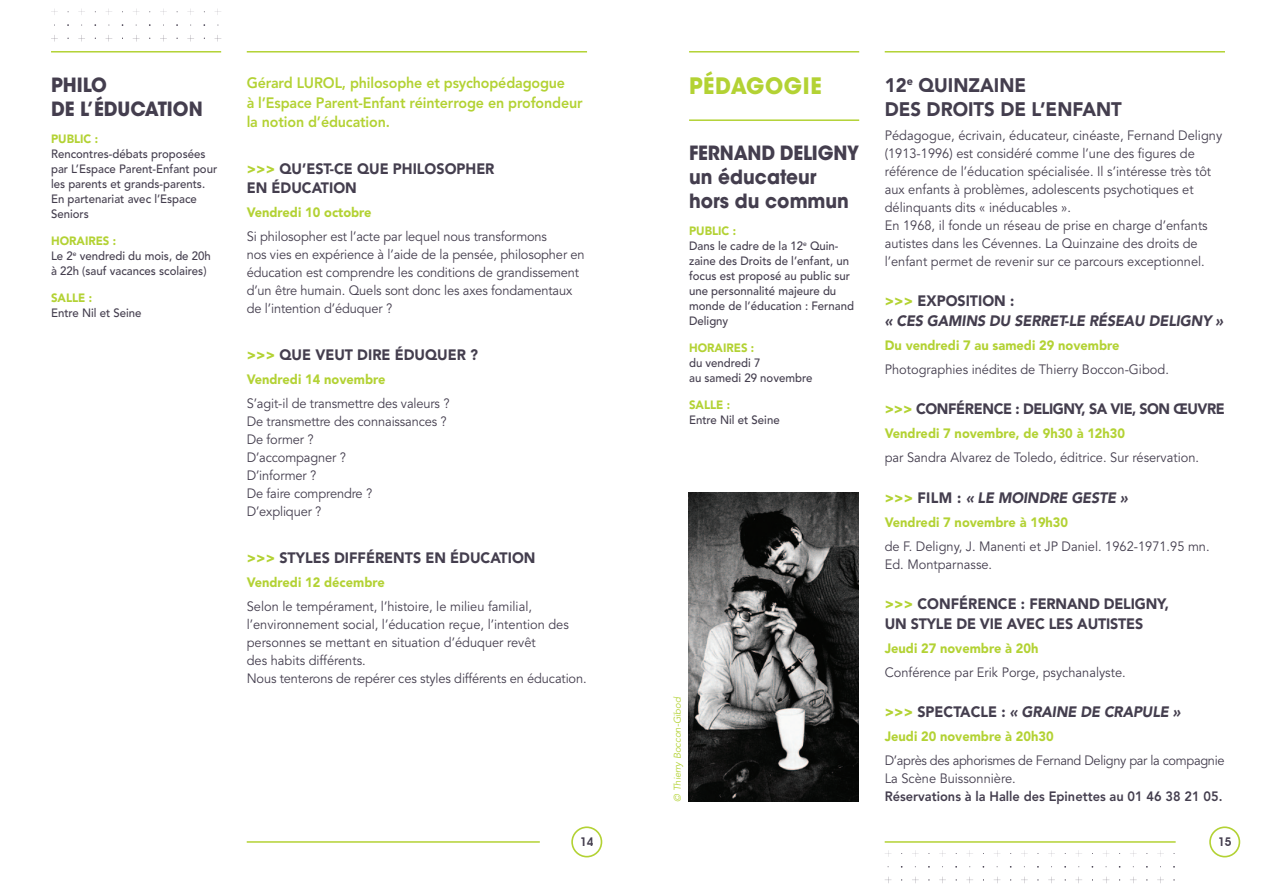
<style>
.page{position:relative;width:1276px;height:893px;background:#fff}
.page>*{position:absolute;margin:0;border:0;box-sizing:border-box;transform-origin:0 0}
.t1{font:700 22.5px "ITC Avant Garde Std";letter-spacing:.03em;color:#b3d234;scale:.95 1}
.t2{font:700 19.5px/24px "ITC Avant Garde Std";color:#443e4e;scale:.95 1}
.t3{font:900 19.5px/24px "Avenir";color:#443e4e;scale:.95 1}
.t4{font:900 15px/19.5px "Avenir";color:#443e4e;scale:.95 1}
.t5{font:800 15px/19.5px "Avenir";letter-spacing:-.01em;color:#b3d234;scale:.95 1}
.t6{font:italic 900 15px/19.5px "Avenir";letter-spacing:-.01em;color:#443e4e;scale:.95 1}
.t7{font:900 15px "Avenir";letter-spacing:-.035em;color:#443e4e;scale:.95 1}
.t8{font:13.5px/18px "Avenir";color:#443e4e;scale:.95 1}
.t9{font:900 13.5px "Avenir";color:#b3d234;scale:.95 1}
.t10{font:13.5px/18px "Avenir";letter-spacing:-.025em;color:#443e4e;scale:.95 1}
.t11{font:800 13.5px "Avenir";color:#443e4e;scale:.95 1}
.t12{font:500 12px/15px "Avenir";color:#443e4e;scale:.95 1}
.t13{font:900 12px "Avenir";color:#b3d234;scale:.95 1}
.t14{font:600 12px "Avant Garde";color:#443e4e}
.t15{font:italic 9.75px "Avenir";letter-spacing:-.015em;color:#b3d234}
.s1{font-weight:900;color:#b3d234}
.s2{color:#b3d234}
.s3{font-style:normal;color:#b3d234}
.s4{font-style:normal}
</style>
<div class="page">
<svg style="left:571px;top:826px;width:31px;height:31px"></svg>
<hr style="left:247px;top:841px;width:293px;height:2px;background:#b3d234">
<svg style="left:1209px;top:826px;width:31px;height:31px"></svg>
<hr style="left:884px;top:841px;width:291px;height:2px;background:#b3d234">
<svg style="left:1048px;top:877px;width:7px;height:6px"></svg>
<svg style="left:1048px;top:850px;width:7px;height:7px"></svg>
<svg style="left:994px;top:850px;width:6px;height:7px"></svg>
<svg style="left:1021px;top:850px;width:6px;height:7px"></svg>
<svg style="left:1103px;top:850px;width:6px;height:7px"></svg>
<svg style="left:1130px;top:850px;width:6px;height:7px"></svg>
<svg style="left:1075px;top:877px;width:7px;height:6px"></svg>
<svg style="left:1076px;top:850px;width:6px;height:7px"></svg>
<svg style="left:1157px;top:877px;width:7px;height:6px"></svg>
<svg style="left:1157px;top:850px;width:7px;height:7px"></svg>
<svg style="left:885px;top:850px;width:6px;height:7px"></svg>
<svg style="left:939px;top:850px;width:7px;height:7px"></svg>
<svg style="left:966px;top:850px;width:7px;height:7px"></svg>
<svg style="left:966px;top:877px;width:7px;height:6px"></svg>
<svg style="left:939px;top:877px;width:7px;height:6px"></svg>
<svg style="left:912px;top:850px;width:6px;height:7px"></svg>
<hr style="left:689px;top:51px;width:170px;height:2px;background:#b3d234">
<hr style="left:884px;top:51px;width:341px;height:2px;background:#b3d234">
<hr style="left:689px;top:119px;width:170px;height:2px;background:#b3d234">
<svg style="left:214px;top:35px;width:7px;height:7px"></svg>
<svg style="left:160px;top:35px;width:7px;height:7px"></svg>
<svg style="left:160px;top:9px;width:7px;height:6px"></svg>
<svg style="left:187px;top:35px;width:7px;height:7px"></svg>
<svg style="left:187px;top:9px;width:7px;height:6px"></svg>
<svg style="left:51px;top:35px;width:7px;height:7px"></svg>
<svg style="left:51px;top:9px;width:7px;height:6px"></svg>
<svg style="left:133px;top:35px;width:7px;height:7px"></svg>
<svg style="left:105px;top:35px;width:7px;height:7px"></svg>
<svg style="left:78px;top:35px;width:7px;height:7px"></svg>
<svg style="left:78px;top:9px;width:7px;height:6px"></svg>
<img style="left:688px;top:492px;width:171px;height:309px">
<hr style="left:51px;top:51px;width:170px;height:2px;background:#b3d234">
<hr style="left:247px;top:51px;width:340px;height:2px;background:#b3d234">
<h2 class="t2" style="left:51px;top:72px;width:84px">Philo<br>de l’éducation</h2>
<p class="t13" style="left:51px;top:131px;width:51px">PUBLIC :</p>
<p class="t12" style="left:51px;top:146px;width:176px">Rencontres-débats proposées par L’Espace Parent-Enfant pour les parents et grands-parents.<br>En partenariat avec l’Espace<br>Seniors</p>
<p class="t12" style="left:51px;top:233px;width:170px"><span class="s1">HORAIRES :<br></span>Le 2<sup>e</sup> vendredi du mois, de 20h à 22h (sauf vacances scolaires)</p>
<p class="t13" style="left:51px;top:290px;width:45px">SALLE :</p>
<p class="t12" style="left:51px;top:305px;width:97px">Entre Nil et Seine</p>
<p class="t5" style="left:247px;top:73px;width:355px">Gérard LUROL, philosophe et psychopédagogue<br>à l’Espace Parent-Enfant réinterroge en profondeur la notion d’éducation.</p>
<p class="t4" style="left:247px;top:159px;width:232px"><span class="s2">&gt;&gt;&gt;</span> QU’EST-CE QUE PH ILOSOPHE</p>
<p class="t4" style="left:485px;top:159px;width:11px">R</p>
<p class="t4" style="left:247px;top:178px;width:117px">EN ÉDUCATION</p>
<p class="t9" style="left:247px;top:205px;width:133px">VENDREDI 10 OCTOBRE</p>
<p class="t8" style="left:247px;top:228px;width:357px">Si philosopher est l’acte par lequel nous transformons<br>nos vies en expérience à l’aide de la pensée, philosopher en éducation est comprendre les conditions de grandissement d’un être humain. Quels sont donc les axes fondamentaux de l’intention d’éduquer ?</p>
<p class="t4" style="left:247px;top:345px;width:245px"><span class="s2">&gt;&gt;&gt;</span> QUE VEUT DIRE ÉDUQUER ?</p>
<p class="t9" style="left:247px;top:371px;width:147px">VENDREDI 14 NOVEMBRE</p>
<p class="t8" style="left:247px;top:395px;width:215px">S’agit-il de transmettre des valeurs ?<br>De transmettre des connaissances ?<br>De former ?<br>D’accompagner ?<br>D’informer ?<br>De faire comprendre ?<br>D’expliquer ?</p>
<p class="t4" style="left:247px;top:547px;width:305px"><span class="s2">&gt;&gt;&gt;</span> STYLES DIFFÉRENTS EN ÉDUCATION</p>
<p class="t9" style="left:247px;top:574px;width:147px">VENDREDI 12 DÉCEMBRE</p>
<p class="t8" style="left:247px;top:597px;width:359px">Selon le tempérament, l’histoire, le milieu familial, l’environnement social, l’éducation reçue, l’intention des personnes se mettant en situation d’éduquer revêt<br>des habits différents.<br>Nous tenterons de repérer ces styles différents en éducation.</p>
<h1 class="t1" style="left:689px;top:71px;width:141px">PÉDAGOGIE</h1>
<h2 class="t2" style="left:689px;top:141px;width:14px">Fernan</h2>
<h2 class="t2" style="left:761px;top:141px;width:32px">d Delign</h2>
<h2 class="t2" style="left:847px;top:141px;width:14px">y</h2>
<h2 class="t2" style="left:689px;top:165px;width:170px">un éducateur hors du commun</h2>
<p class="t12" style="left:689px;top:224px;width:175px"><span class="s1">PUBLIC :<br></span>Dans le cadre de la 12<sup>e</sup> Quin&shy;zaine des Droits de l’enfant, un focus est proposé au public sur une personnalité majeure du monde de l’éducation : Fernand<br>Deligny</p>
<p class="t13" style="left:689px;top:341px;width:70px">HORAIRES :</p>
<p class="t12" style="left:689px;top:356px;width:131px">du vendredi 7<br>au samedi 29 novembre</p>
<p class="t13" style="left:689px;top:398px;width:45px">SALLE :</p>
<p class="t12" style="left:689px;top:413px;width:97px">Entre Nil et Seine</p>
<p class="t15" style="left:672px;top:801px;width:106px;rotate:-90deg">© Thierry Boccon-Gibod</p>
<h2 class="t3" style="left:884px;top:73px;width:248px">12<sup>E</sup> QUINZAINE<br>DES DROITS DE L’ENFANT</h2>
<p class="t8" style="left:884px;top:127px;width:357px">Pédagogue, écrivain, éducateur, cinéaste, Fernand Deligny (1913-1996) est considéré comme l’une des figures de référence de l’éducation spécialisée. Il s’intéresse très tôt aux enfants à problèmes, adolescents psychotiques et délinquants dits « inéducables ».<br>En 1968, il fonde un réseau de prise en charge d’enfants autistes dans les Cévennes. La Quinzaine des droits de l’enfant permet de revenir sur ce parcours exceptionnel.</p>
<p class="t6" style="left:884px;top:291px;width:358px"><span class="s3">&gt;&gt;&gt;</span> <span class="s4">EXPOSITION :<br></span>« CES GAMINS DU SERRET-LE RÉSEAU DEL IGNY »</p>
<p class="t9" style="left:884px;top:337px;width:248px">DU VENDREDI 7 AU SAMEDI 29 NOVEMBRE</p>
<p class="t8" style="left:884px;top:361px;width:300px">Photographies inédites de Thierry Boccon-Gibod.</p>
<p class="t7" style="left:884px;top:400px;width:357px"><span class="s2">&gt;&gt;&gt;</span> CONFÉRENCE : DELIGNY, SA VIE, SON ŒUVRE</p>
<p class="t9" style="left:884px;top:426px;width:254px">VENDREDI 7 NOVEMBRE, DE 9H30 À 12H30</p>
<p class="t8" style="left:884px;top:449px;width:332px">par Sandra Alvarez de Toledo, éditrice. Sur réservation.</p>
<p class="t6" style="left:884px;top:488px;width:257px"><span class="s3">&gt;&gt;&gt;</span> <span class="s4">FIL M :</span> « LE MOINDRE GESTE »</p>
<p class="t9" style="left:884px;top:514px;width:194px">VENDREDI 7 NOVEMBRE À 19H30</p>
<p class="t8" style="left:884px;top:538px;width:343px">de F. Deligny, J. Manenti et JP Daniel. 1962-1971.95 mn.<br>Ed. Montparnasse.</p>
<p class="t4" style="left:884px;top:594px;width:301px"><span class="s2">&gt;&gt;&gt;</span> CONFÉRENCE : FERNAND DELIGNY,<br>UN STYLE DE VIE AVEC LES AUTISTES</p>
<p class="t9" style="left:884px;top:640px;width:163px">JEUDI 27 NOVEMBRE À 20H</p>
<p class="t8" style="left:884px;top:664px;width:255px">Conférence par Erik Porge, psychanalyste.</p>
<p class="t6" style="left:884px;top:702px;width:313px"><span class="s3">&gt;&gt;&gt;</span> <span class="s4">SPE CTACLE :</span> « GRAINE DE CRAPULE »</p>
<p class="t9" style="left:884px;top:729px;width:179px">JEUDI 20 NOVEMBRE À 20H30</p>
<p class="t10" style="left:884px;top:752px;width:359px">D’après des aphorismes de Fernand Deligny par la compagnie<br>La Scène Buissonnière.</p>
<p class="t11" style="left:884px;top:789px;width:357px">Réservations à la Halle des Epinettes au 01 46 38 21 05.</p>
<p class="t14" style="left:580px;top:834px;width:15px">14</p>
<p class="t14" style="left:1218px;top:834px;width:15px">15</p>
</div>
